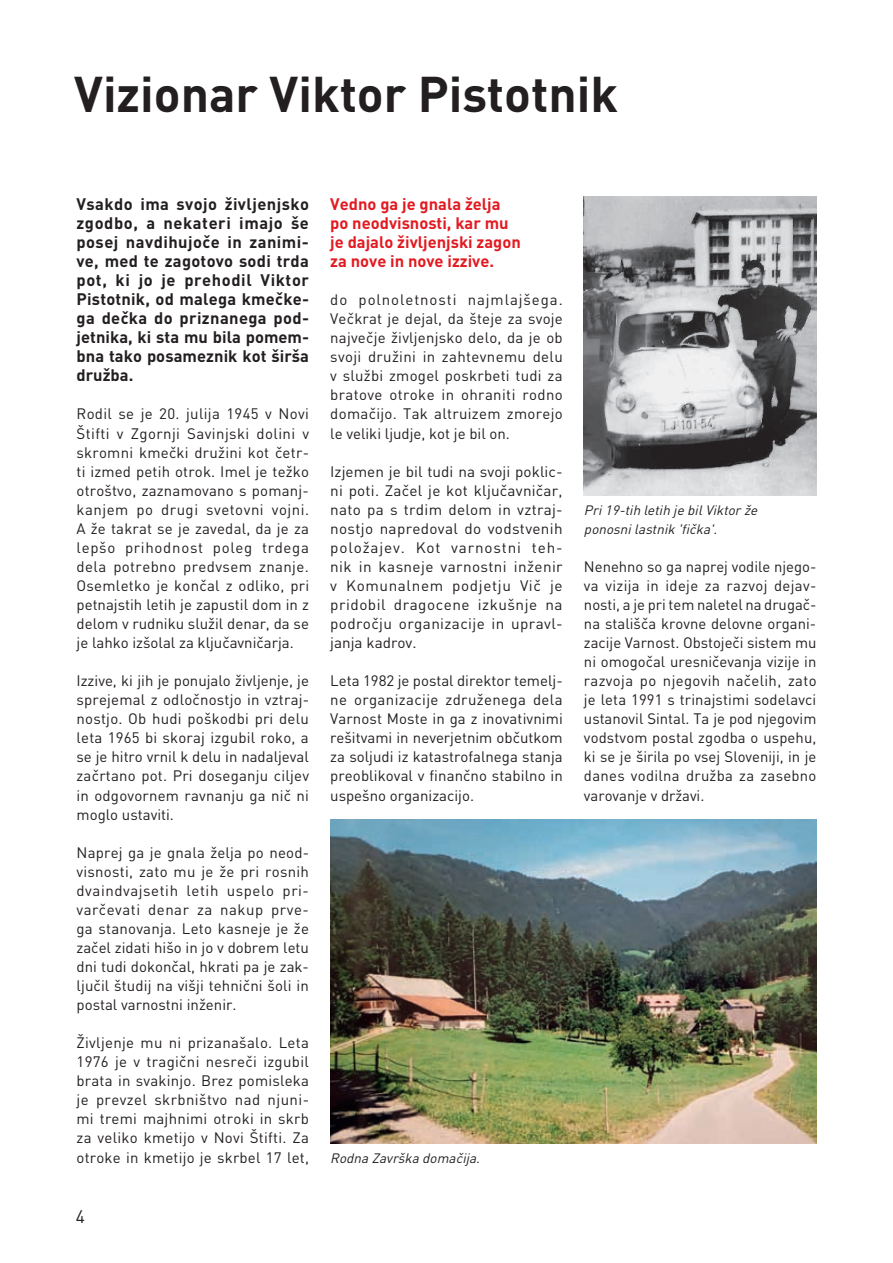
<style>
.page{position:relative;width:893px;height:1263px;background:#fff}
.page>*{position:absolute;margin:0;border:0;box-sizing:border-box;transform-origin:0 0}
.t1{font:700 49.5px "DINOT";color:#231f20}
.t2{font:18px "DINOT";color:#231f20}
.t3{font:700 16.5px/19px "DINOT";letter-spacing:.005em;color:#231f20;text-align:justify}
.t4{font:700 16.5px/19px "DINOT";color:#e21a21}
.t5{font:15px/19px "DINOT";letter-spacing:.01em;color:#231f20;text-align:justify}
.t6{font:italic 13.5px/19px "DINOT";color:#231f20}
</style>
<div class="page">
<img style="left:330px;top:819px;width:486px;height:324px">
<img style="left:584px;top:197px;width:232px;height:299px">
<h1 class="t1" style="left:74px;top:61px;width:545px">Vizionar Viktor Pistotnik</h1>
<p class="t3" style="left:77px;top:194px;width:234px">Vsakdo ima svojo življenjsko zgodbo, a nekateri imajo še posej navdihujoče in zanimi&shy;ve, med te zagotovo sodi trda pot, ki jo je prehodil Viktor Pistotnik, od malega kmečke&shy;ga dečka do priznanega pod&shy;jetnika, ki sta mu bila pomem&shy;bna tako posameznik kot širša družba.</p>
<p class="t5" style="left:77px;top:404px;width:234px">Rodil se je 20. julija 1945 v Novi Štifti v Zgornji Savinjski dolini v skromni kmečki družini kot četr&shy;ti izmed petih otrok. Imel je težko otroštvo, zaznamovano s pomanj&shy;kanjem po drugi svetovni vojni.<br>A že takrat se je zavedal, da je za lepšo prihodnost poleg trdega dela potrebno predvsem znanje.<br>Osemletko je končal z odliko, pri petnajstih letih je zapustil dom in z delom v rudniku služil denar, da se je lahko izšolal za ključavničarja.</p>
<p class="t5" style="left:77px;top:671px;width:234px">Izzive, ki jih je ponujalo življenje, je sprejemal z odločnostjo in vztraj&shy;nostjo. Ob hudi poškodbi pri delu leta 1965 bi skoraj izgubil roko, a se je hitro vrnil k delu in nadaljeval začrtano pot. Pri doseganju ciljev in odgovornem ravnanju ga nič ni moglo ustaviti.</p>
<p class="t5" style="left:77px;top:842px;width:234px">Naprej ga je gnala želja po neod&shy;visnosti, zato mu je že pri rosnih dvaindvajsetih letih uspelo pri&shy;varčevati denar za nakup prve&shy;ga stanovanja. Leto kasneje je že začel zidati hišo in jo v dobrem letu dni tudi dokončal, hkrati pa je zak&shy;ljučil študij na višji tehnični šoli in postal varnostni inženir.</p>
<p class="t5" style="left:77px;top:1033px;width:234px">Življenje mu ni prizanašalo. Leta 1976 je v tragični nesreči izgubil brata in svakinjo. Brez pomisleka je prevzel skrbništvo nad njuni&shy;mi tremi majhnimi otroki in skrb za veliko kmetijo v Novi Štifti. Za otroke in kmetijo je skrbel 17 let,</p>
<p class="t2" style="left:76px;top:1205px;width:11px">4</p>
<p class="t4" style="left:330px;top:194px;width:192px">Vedno ga je gnala želja po neodvisnosti, kar mu je dajalo življenjski zagon za nove in nove izzive.</p>
<p class="t5" style="left:330px;top:290px;width:234px">do polnoletnosti najmlajšega.<br>Večkrat je dejal, da šteje za svoje največje življenjsko delo, da je ob svoji družini in zahtevnemu delu v službi zmogel poskrbeti tudi za bratove otroke in ohraniti rodno domačijo. Tak altruizem zmorejo le veliki ljudje, kot je bil on.</p>
<p class="t5" style="left:330px;top:461px;width:234px">Izjemen je bil tudi na svoji poklic&shy;ni poti. Začel je kot ključavničar, nato pa s trdim delom in vztraj&shy;nostjo napredoval do vodstvenih položajev. Kot varnostni teh&shy;nik in kasneje varnostni inženir v Komunalnem podjetju Vič je pridobil dragocene izkušnje na področju organizacije in upravl&shy;janja kadrov.</p>
<p class="t5" style="left:330px;top:671px;width:234px">Leta 1982 je postal direktor temelj&shy;ne organizacije združenega dela Varnost Moste in ga z inovativnimi rešitvami in neverjetnim občutkom za soljudi iz katastrofalnega stanja preoblikoval v finančno stabilno in uspešno organizacijo.</p>
<p class="t6" style="left:330px;top:1148px;width:155px">Rodna Završka domačija.</p>
<p class="t6" style="left:584px;top:500px;width:178px">Pri19-tih letih je bilViktorže ponosnilastnik 'fička'.</p>
<p class="t5" style="left:584px;top:557px;width:234px">Nenehno so ga naprej vodile njego&shy;va vizija in ideje za razvoj dejav&shy;nosti, a je pri tem naletel na drugač&shy;na stališča krovne delovne organi&shy;zacije Varnost. Obstoječi sistem mu ni omogočal uresničevanja vizije in razvoja po njegovih načelih, zato je leta 1991 s trinajstimi sodelavci ustanovil Sintal. Ta je pod njegovim vodstvom postal zgodba o uspehu, ki se je širila po vsej Sloveniji, in je danes vodilna družba za zasebno varovanje v državi.</p>
</div>
